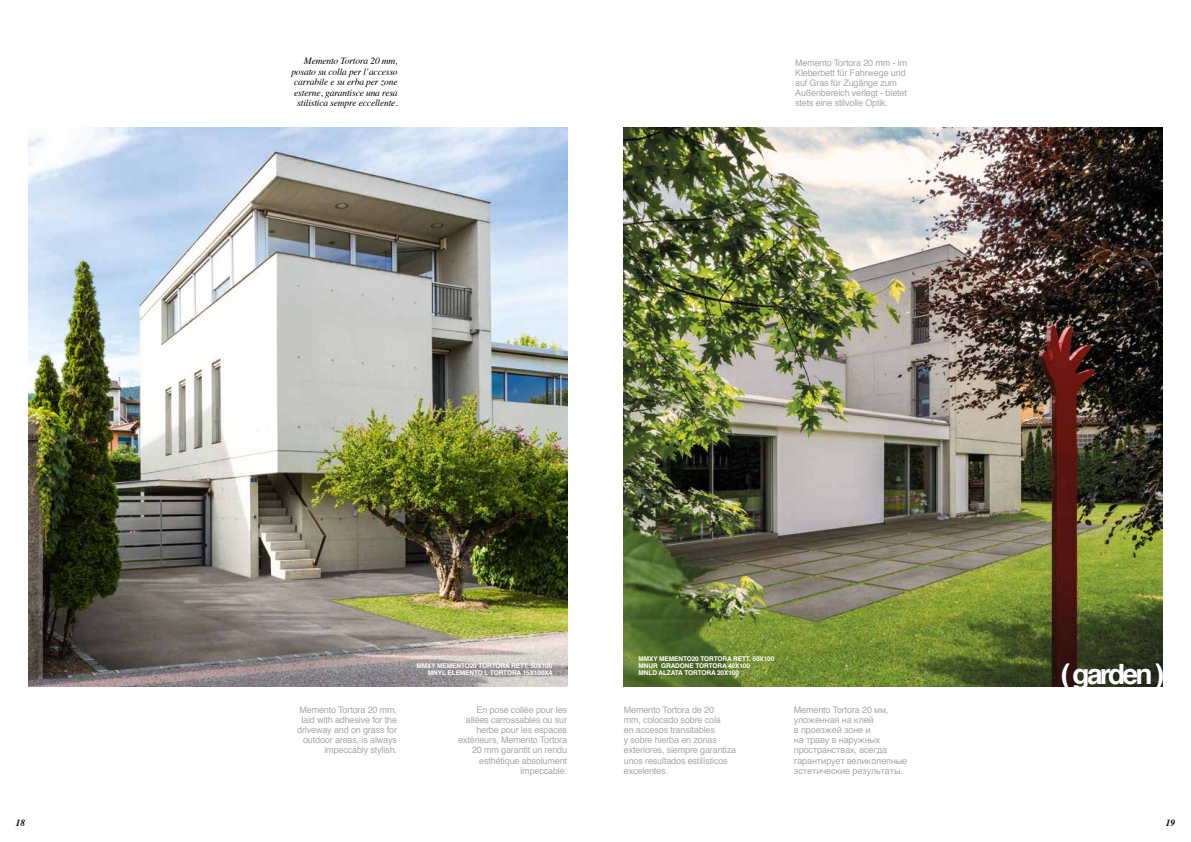
<style>
.page{position:relative;width:1191px;height:842px;background:#fff}
.page>*{position:absolute;margin:0;border:0;box-sizing:border-box;transform-origin:0 0}
.t1{font:700 28px "Helvetica";letter-spacing:-.095em;color:#fff}
.t2{font:italic 9.5px/10.5px "Times";letter-spacing:-.015em;color:#000;text-align:right}
.t3{font:italic 700 9.5px "Times";color:#000}
.t4{font:9px/10.2px "Helvetica";letter-spacing:-.015em;color:#a8a8a7}
.t5{font:700 6.5px/7px "Helvetica";letter-spacing:-.015em;color:#fff;text-align:right}
</style>
<div class="page">
<img style="left:624px;top:127px;width:538px;height:560px">
<img style="left:28px;top:127px;width:539px;height:560px">
<p class="t2" style="left:291px;top:55px;width:108px">Memento Tortora 20 mm, posato su colla per l’accesso carrabile e su erba per zone esterne, garantisce una resa stilistica sempre eccellente.</p>
<p class="t4" style="left:795px;top:58px;width:113px">Memento Tortora 20 mm - im<br>Kleberbett für Fahrwege und auf Gras für Zugänge zum<br>Außenbereich verlegt - bietet stets eine stilvolle Optik.</p>
<p class="t4" style="left:297px;top:704px;width:101px;text-align:right">Memento Tortora 20 mm, laid with adhesive for the driveway and on grass for outdoor areas, is always impeccably stylish.</p>
<p class="t5" style="left:416px;top:662px;width:137px">MMXY MEMENTO20 TORTORA RETT. 50X100<br>MNYL ELEMENTO L TORTORA 15X100X4</p>
<p class="t5" style="left:638px;top:655px;width:137px;text-align:left">MMXY MEMENTO20 TORTORA RETT. 50X100<br>MNUR GRADONE TORTORA 40X100<br>MNLD ALZATA TORTORA 20X100</p>
<h1 class="t1" style="left:1060px;top:651px;width:105px">( garden )</h1>
<p class="t4" style="left:458px;top:704px;width:110px;text-align:right">En pose collée pour les allées carrossables ou sur herbe pour les espaces extérieurs, Memento Tortora<br>20 mm garantit un rendu esthétique absolument impeccable.</p>
<p class="t4" style="left:624px;top:704px;width:114px">Memento Tortora de 20<br>mm, colocado sobre cola<br>en accesos transitables<br>y sobre hierba en zonas exteriores, siempre garantiza unos resultados estilísticos excelentes.</p>
<p class="t4" style="left:794px;top:704px;width:115px">Memento Tortora 20 мм, уложенная на клей<br>в проезжей зоне и<br>на траву в наружных пространствах, всегда гарантирует великолепные эстетические результаты.</p>
<p class="t3" style="left:16px;top:814px;width:11px">18</p>
<p class="t3" style="left:1165px;top:814px;width:11px">19</p>
</div>
